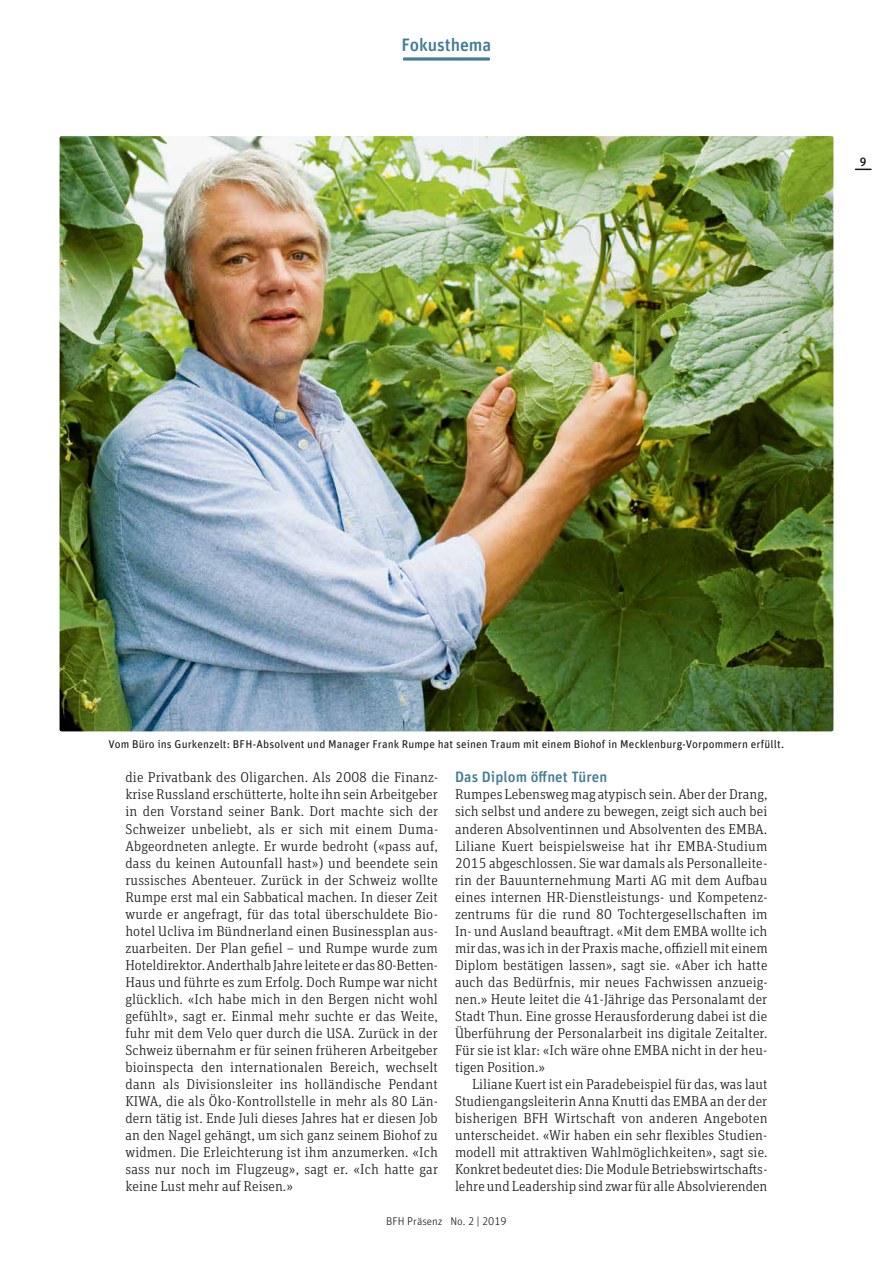
<style>
.page{position:relative;width:893px;height:1263px;background:#fff}
.page>*{position:absolute;margin:0;border:0;box-sizing:border-box;transform-origin:0 0}
.t1{font:500 18px "Unit Rounded Pro";letter-spacing:-.005em;color:#427d94}
.t2{font:500 15px "Unit Rounded Pro";letter-spacing:.005em;color:#427d94}
.t3{font:300 14.25px/17px "Unit Slab Pro";letter-spacing:.005em;color:#181716;text-align:justify}
.t4{font:500 12px "Unit Rounded Pro";color:#181716}
.t5{font:11.25px "Unit Rounded Pro";letter-spacing:.01em;color:#181716}
.t6{font:300 11.25px "Unit Rounded Pro";color:#181716}
</style>
<div class="page">
<svg style="left:855px;top:169px;width:16px;height:1px"></svg>
<img style="left:60px;top:136px;width:773px;height:595px">
<svg style="left:403px;top:57px;width:87px;height:4px"></svg>
<p class="t1" style="left:402px;top:32px;width:91px">Fokusthema</p>
<p class="t4" style="left:860px;top:153px;width:8px">9</p>
<p class="t5" style="left:108px;top:737px;width:677px">Vom Büro ins Gurkenzelt: BFH-Absolvent und Manager Frank Rumpe hat seinen Traum mit einem Biohof in Mecklenburg-Vorpommern erfüllt.</p>
<p class="t3" style="left:125px;top:769px;width:314px">die Privatbank des Oligarchen. Als 2008 die Finanz&shy;krise Russland erschütterte, holte ihn sein Arbeitgeber in den Vorstand seiner Bank. Dort machte sich der Schweizer unbeliebt, als er sich mit einem Duma-Abgeordneten anlegte. Er wurde bedroht («pass auf, dass du keinen Autounfall hast») und beendete sein russisches Abenteuer. Zurück in der Schweiz wollte Rumpe erst mal ein Sabbatical machen. In dieser Zeit wurde er angefragt, für das total überschuldete Bio&shy;hotel Ucliva im Bündnerland einen Businessplan aus&shy;zuarbeiten. Der Plan gefiel – und Rumpe wurde zum Hoteldirektor. Anderthalb Jahre leitete er das 80-Betten-Haus und führte es zum Erfolg. Doch Rumpe war nicht glücklich. «Ich habe mich in den Bergen nicht wohl gefühlt», sagt er. Einmal mehr suchte er das Weite, fuhr mit dem Velo quer durch die USA. Zurück in der Schweiz übernahm er für seinen früheren Arbeitgeber bioinspecta den internationalen Bereich, wechselt dann als Divisionsleiter ins holländische Pendant KIWA, die als Öko-Kontrollstelle in mehr als 80 Län&shy;dern tätig ist. Ende Juli dieses Jahres hat er diesen Job an den Nagel gehängt, um sich ganz seinem Biohof zu widmen. Die Erleichterung ist ihm anzumerken. «Ich sass nur noch im Flugzeug», sagt er. «Ich hatte gar keine Lust mehr auf Reisen.»</p>
<p class="t2" style="left:455px;top:767px;width:154px">Das Diplom öffnet Türen</p>
<p class="t3" style="left:455px;top:786px;width:314px">Rumpes Lebensweg mag atypisch sein. Aber der Drang, sich selbst und andere zu bewegen, zeigt sich auch bei anderen Absolventinnen und Absolventen des EMBA.<br>Liliane Kuert beispielsweise hat ihr EMBA-Studium 2015 abgeschlossen. Sie war damals als Personalleite&shy;rin der Bauunternehmung Marti AG mit dem Aufbau eines internen HR-Dienstleistungs- und Kompetenz&shy;zentrums für die rund 80 Tochtergesellschaften im In- und Ausland beauftragt. «Mit dem EMBA wollte ich mir das, was ich in der Praxis mache, offiziell mit einem Diplom bestätigen lassen», sagt sie. «Aber ich hatte auch das Bedürfnis, mir neues Fachwissen anzueig&shy;nen.» Heute leitet die 41-Jährige das Personalamt der Stadt Thun. Eine grosse Herausforderung dabei ist die Überführung der Personalarbeit ins digitale Zeitalter.<br>Für sie ist klar: «Ich wäre ohne EMBA nicht in der heu&shy;tigen Position.»</p>
<p class="t3" style="left:455px;top:1075px;width:314px;text-indent:17px">Liliane Kuert ist ein Paradebeispiel für das, was laut Studiengangsleiterin Anna Knutti das EMBA an der der bisherigen BFH Wirtschaft von anderen Angeboten unterscheidet. «Wir haben ein sehr flexibles Studien&shy;modell mit attraktiven Wahlmöglichkeiten», sagt sie.<br>Konkret bedeutet dies: Die Module Betriebswirtschafts&shy;lehre und Leadership sind zwar für alle Absolvierenden</p>
<p class="t6" style="left:386px;top:1213px;width:122px">BFH Präsenz No. 2 | 2019</p>
</div>
